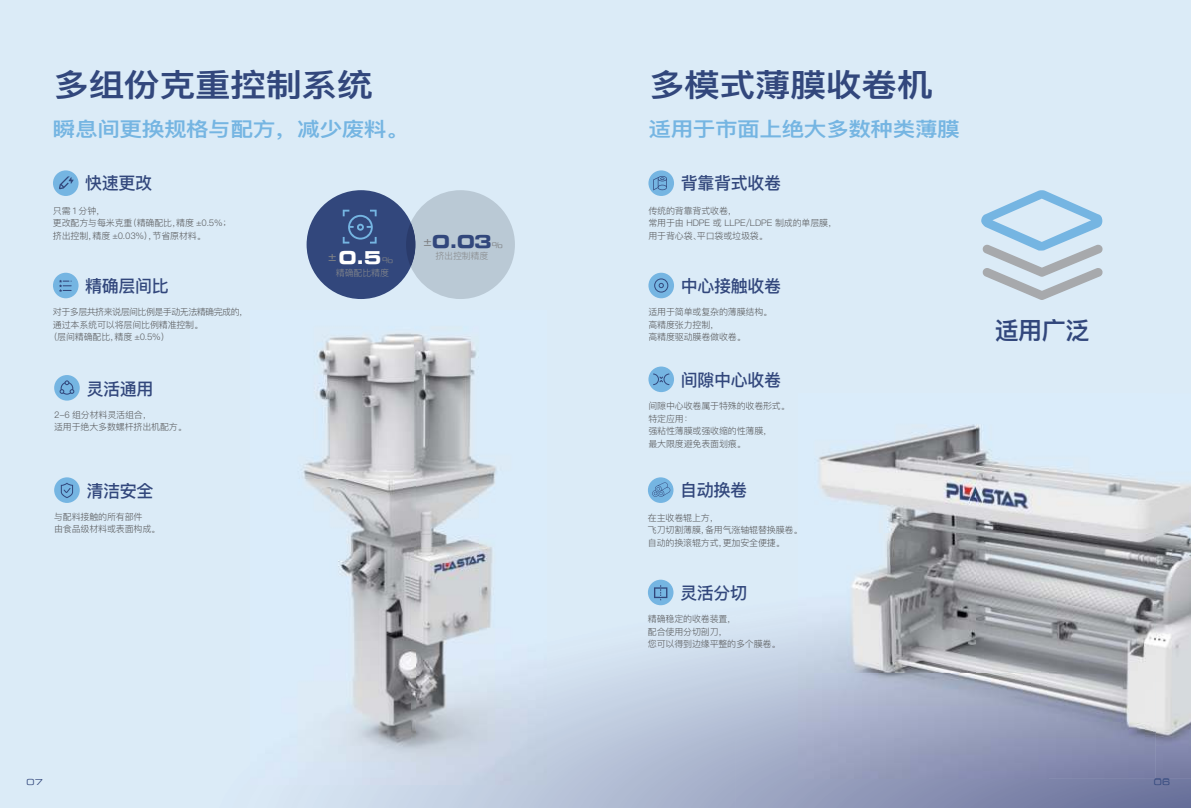
<style>
.page{position:relative;width:1191px;height:808px;background:#fff}
.page>*{position:absolute;margin:0;border:0;box-sizing:border-box;transform-origin:0 0}
.t1{font:600 31.6px "Ping Fang SC";letter-spacing:-.02em;color:#32477c;scale:1.14 1}
.t2{font:600 24.1px "Ping Fang SC";color:#32477c}
.t3{font:600 19.8px "Ping Fang SC";letter-spacing:-.02em;color:#75b5e2;scale:1.14 1}
.t4{font:17.9px "Eurostile LT Bold Extended Two";color:#32477c}
.t5{font:17.9px "Eurostile LT Bold Extended Two";color:#fff}
.t6{font:500 17px "Ping Fang SC";letter-spacing:-.02em;color:#32477c}
.t7{font:300 9px/12.4px "Ping Fang SC";letter-spacing:-.02em;color:#58595b}
.t8{font:300 9px "Ping Fang SC";letter-spacing:-.06em;color:#58595b}
.t9{font:300 9px "Ping Fang SC";letter-spacing:-.02em;color:#888a8c}
.t10{font:8.4px "Eurostile LT Extended Two";color:#32477c}
.t11{font:7.8px "Eurostile LT Extended Two";color:#808285}
.s1{font-family:"Eurostile LT Extended Two";font-size:14px;color:#808285}
</style>
<div class="page">
<div style="left:0;top:0;width:1050px;height:210px;background:#dbebf7"></div>
<img style="left:385px;top:210px;width:35px;height:101px">
<img style="left:350px;top:293px;width:35px;height:18px">
<img style="left:805px;top:779px;width:386px;height:29px">
<img style="left:1154px;top:779px;width:15px;height:5px">
<div style="left:53px;top:170px;width:26px;height:26px;background:#75b5e2;border-radius:50%"></div>
<svg style="left:59px;top:176px;width:15px;height:13px"></svg>
<div style="left:54px;top:375px;width:26px;height:26px;background:#75b5e2;border-radius:50%"></div>
<svg style="left:60px;top:380px;width:14px;height:15px"></svg>
<div style="left:53px;top:273px;width:26px;height:25px;background:#75b5e2;border-radius:50%"></div>
<svg style="left:59px;top:280px;width:13px;height:12px"></svg>
<div style="left:54px;top:477px;width:26px;height:26px;background:#75b5e2;border-radius:50%"></div>
<svg style="left:61px;top:483px;width:12px;height:15px"></svg>
<div style="left:648px;top:170px;width:26px;height:26px;background:#75b5e2;border-radius:50%"></div>
<svg style="left:653px;top:176px;width:14px;height:14px"></svg>
<div style="left:648px;top:273px;width:26px;height:25px;background:#75b5e2;border-radius:50%"></div>
<svg style="left:654px;top:278px;width:14px;height:15px"></svg>
<div style="left:648px;top:366px;width:26px;height:26px;background:#75b5e2;border-radius:50%"></div>
<svg style="left:653px;top:373px;width:17px;height:13px"></svg>
<div style="left:648px;top:477px;width:25px;height:26px;background:#75b5e2;border-radius:50%"></div>
<svg style="left:652px;top:482px;width:18px;height:15px"></svg>
<div style="left:648px;top:580px;width:25px;height:25px;background:#75b5e2;border-radius:50%"></div>
<svg style="left:654px;top:585px;width:13px;height:15px"></svg>
<div style="left:306px;top:190px;width:109px;height:109px;background:#32477c;border-radius:50%"></div>
<img style="left:411px;top:190px;width:104px;height:109px">
<div style="left:406px;top:222px;width:9px;height:45px;background:#2a3b6b;border-radius:50%"></div>
<svg style="left:343px;top:210px;width:33px;height:34px"></svg>
<svg style="left:981px;top:190px;width:122px;height:110px;background:#c1d7e7"></svg>
<img style="left:799px;top:393px;width:392px;height:386px">
<svg style="left:1154px;top:778px;width:15px;height:1px"></svg>
<img style="left:250px;top:311px;width:297px;height:474px">
<h1 class="t1" style="left:53px;top:65px;width:282px">多组份克重控制系统</h1>
<h3 class="t3" style="left:53px;top:117px;width:314px">瞬息间更换规格与配方，减少废料。</h3>
<h3 class="t6" style="left:85px;top:173px;width:69px">快速更改</h3>
<p class="t7" style="left:53px;top:204px;width:180px">只需 1 分钟，<br>更改配方与每米克重（精确配比，精度 ±0.5%；挤出控制，精度 ±0.03%），节省原材料。</p>
<h3 class="t6" style="left:85px;top:275px;width:85px">精确层间比</h3>
<p class="t8" style="left:53px;top:306px;width:197px">对于多层共挤来说层间比例是手动无法精确完成的，</p>
<p class="t7" style="left:53px;top:318px;width:152px">通过本系统可以将层间比例精准控制。</p>
<p class="t7" style="left:48px;top:330px;width:123px">（层间精确配比，精度 ±0.5%）</p>
<h3 class="t6" style="left:86px;top:378px;width:69px">灵活通用</h3>
<p class="t7" style="left:54px;top:408px;width:134px">2-6 组分材料灵活组合，<br>适用于绝大多数螺杆挤出机配方。</p>
<h3 class="t6" style="left:86px;top:480px;width:69px">清洁安全</h3>
<p class="t7" style="left:54px;top:510px;width:108px">与配料接触的所有部件<br>由食品级材料或表面构成。</p>
<h3 class="t5" style="left:328px;top:251px;width:55px"><sup>±</sup> 0.5</h3>
<p class="t11" style="left:382px;top:256px;width:12px">%</p>
<p class="t9" style="left:336px;top:268px;width:55px">精确配比精度</p>
<h3 class="t4" style="left:423px;top:234px;width:70px"><span class="s1">±</span>0.03</h3>
<p class="t11" style="left:492px;top:240px;width:12px">%</p>
<p class="t9" style="left:435px;top:250px;width:55px">挤出控制精度</p>
<h1 class="t1" style="left:648px;top:65px;width:251px">多模式薄膜收卷机</h1>
<h3 class="t3" style="left:648px;top:117px;width:275px">适用于市面上绝大多数种类薄膜</h3>
<h3 class="t6" style="left:680px;top:173px;width:102px">背靠背式收卷</h3>
<p class="t7" style="left:648px;top:204px;width:190px">传统的背靠背式收卷，<br>常用于由 HDPE 或 LLPE/LDPE 制成的单层膜，用于背心袋、平口袋或垃圾袋。</p>
<h3 class="t6" style="left:680px;top:275px;width:102px">中心接触收卷</h3>
<p class="t7" style="left:648px;top:306px;width:125px">适用于简单或复杂的薄膜结构。高精度张力控制，<br>高精度驱动膜卷做收卷。</p>
<h3 class="t6" style="left:680px;top:370px;width:102px">间隙中心收卷</h3>
<p class="t7" style="left:648px;top:400px;width:143px">间隙中心收卷属于特殊的收卷形式。特定应用：<br>强粘性薄膜或强收缩的性薄膜，<br>最大限度避免表面划痕。</p>
<h3 class="t6" style="left:680px;top:480px;width:69px">自动换卷</h3>
<p class="t7" style="left:648px;top:511px;width:156px">在主收卷辊上方，<br>飞刀切割薄膜，备用气涨轴辊替换膜卷。自动的换滚辊方式，更加安全便捷。</p>
<h3 class="t6" style="left:680px;top:582px;width:69px">灵活分切</h3>
<p class="t7" style="left:648px;top:613px;width:134px">精确稳定的收卷装置，<br>配合使用分切剖刀，<br>您可以得到边缘平整的多个膜卷。</p>
<h2 class="t2" style="left:994px;top:315px;width:96px">适用广泛</h2>
<p class="t10" style="left:27px;top:777px;width:18px">07</p>
<p class="t10" style="left:1154px;top:777px;width:18px">06</p>
</div>
